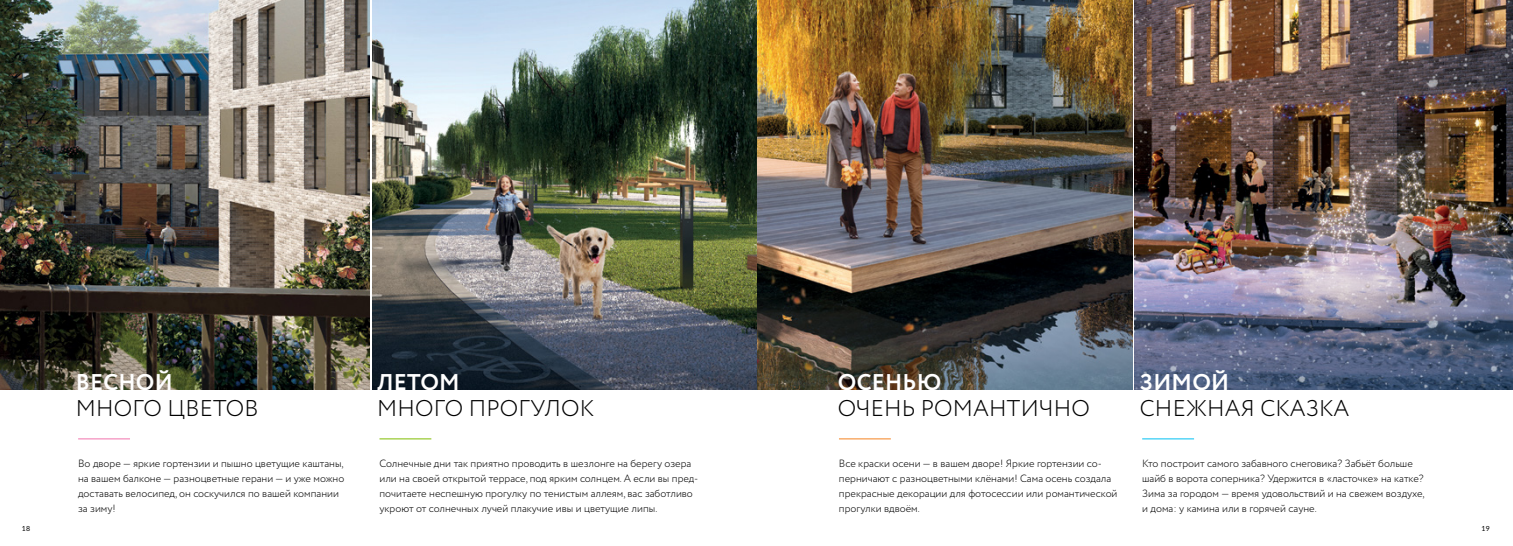
<style>
.page{position:relative;width:1513px;height:546px;background:#fff}
.page>*{position:absolute;margin:0;border:0;box-sizing:border-box;transform-origin:0 0}
.t1{font:300 22.75px "Circe";letter-spacing:.01em;color:#000}
.t2{font:700 22.75px "Circe";letter-spacing:.01em;color:#fff}
.t3{font:300 10.5px/14.9px "Circe";color:#000}
.t4{font:7px "Lato";color:#000}
</style>
<div class="page">
<img style="left:0;top:0;width:370px;height:389px">
<img style="left:756px;top:0;width:376px;height:389px">
<img style="left:372px;top:0;width:384px;height:389px">
<img style="left:1135px;top:0;width:378px;height:389px">
<hr style="left:78px;top:438px;width:52px;height:1px;background:#f173ac">
<hr style="left:379px;top:438px;width:52px;height:1px;background:#80bc00">
<hr style="left:839px;top:438px;width:52px;height:1px;background:#f58220">
<hr style="left:1142px;top:438px;width:52px;height:1px;background:#00c0f3">
<h1 class="t2" style="left:76px;top:366px;width:99px">ВЕСНОЙ</h1>
<h1 class="t1" style="left:76px;top:393px;width:184px">МНОГО ЦВЕТОВ</h1>
<h1 class="t2" style="left:377px;top:366px;width:84px">ЛЕТОМ</h1>
<h1 class="t1" style="left:377px;top:393px;width:219px">МНОГО ПРОГУЛОК</h1>
<h1 class="t2" style="left:838px;top:366px;width:105px">ОСЕНЬЮ</h1>
<h1 class="t1" style="left:838px;top:393px;width:254px">ОЧЕНЬ РОМАНТИЧНО</h1>
<h1 class="t2" style="left:1140px;top:366px;width:91px">ЗИМОЙ</h1>
<h1 class="t1" style="left:1140px;top:393px;width:211px">СНЕЖНАЯ СКАЗКА</h1>
<p class="t3" style="left:78px;top:456px;width:268px">Во дворе — яркие гортензии и пышно цветущие каштаны, на вашем балконе — разноцветные герани — и уже можно доставать велосипед, он соскучился по вашей компании за зиму!</p>
<p class="t3" style="left:379px;top:456px;width:321px">Солнечные дни так приятно проводить в шезлонге на берегу озера или на своей открытой террасе, под ярким солнцем. А если вы пред&shy;почитаете неспешную прогулку по тенистым аллеям, вас заботливо укроют от солнечных лучей плакучие ивы и цветущие липы.</p>
<p class="t3" style="left:839px;top:456px;width:280px">Все краски осени — в вашем дворе! Яркие гортензии со&shy;перничают с разноцветными клёнами! Сама осень создала прекрасные декорации для фотосессии или романтической прогулки вдвоём.</p>
<p class="t3" style="left:1142px;top:456px;width:284px">Кто построит самого забавного снеговика? Забьёт больше шайб в ворота соперника? Удержится в «ласточке» на катке?<br>Зима за городом — время удовольствий и на свежем воздухе, и дома: у камина или в горячей сауне.</p>
<p class="t4" style="left:22px;top:523px;width:10px">18</p>
<p class="t4" style="left:1482px;top:523px;width:10px">19</p>
</div>
